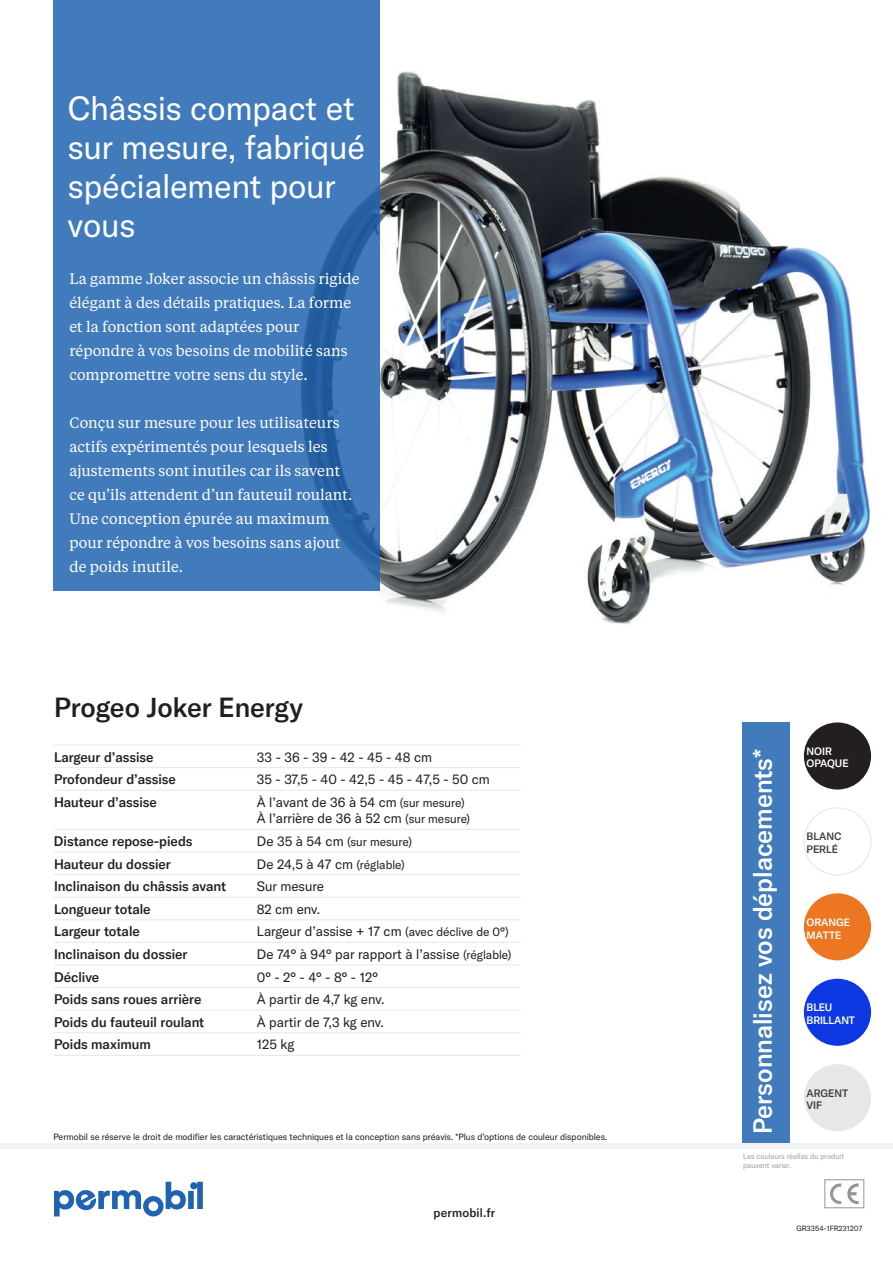
<style>
.page{position:relative;width:893px;height:1263px;background:#fff}
.page>*{position:absolute;margin:0;border:0;box-sizing:border-box;transform-origin:0 0}
.Master_headline{font:33px/39px "GT America";color:#fff}
.Sub_headline{font:500 27px "GT America";color:#231f20}
.Headline_white{font:500 25.5px "GT America";color:#fff}
.Intro_text{font:15px/24px "Tiempos Text";color:#fff}
.Table_measurement{font:13.5px "GT America";color:#231f20}
.Table_description{font:500 13.5px "GT America";color:#231f20}
.Table_measurement-2{font:12px "GT America";color:#231f20}
.Contact_info{font:500 12px "GT America";letter-spacing:.015em;color:#231f20}
.Color_name{font:500 10.5px/12.6px "GT America";color:#fff}
.Color_name-2{font:500 10.5px/12.6px "GT America";color:#3e3e3f}
.Fine_print{font:9px "GT America";color:#231f20}
.Fine_print-2{font:7.5px/9px "GT America";color:#9d9fa2}
.t1{font:7.5px "GT America";color:#231f20}
.s1{font-size:12px}
.s2{font-size:13.5px}
</style>
<div class="page">
<div style="left:0;top:1143px;width:893px;height:5px;background:#f2f3f3"></div>
<img style="left:125px;top:71px;width:747px;height:687px">
<div style="left:742px;top:722px;width:48px;height:421px;background:#427bbc"></div>
<hr style="left:54px;top:745px;width:203px;height:1px;background:#e5e8e7">
<hr style="left:54px;top:767px;width:203px;height:1px;background:#e5e8e7">
<hr style="left:54px;top:790px;width:203px;height:1px;background:#e5e8e7">
<hr style="left:257px;top:745px;width:263px;height:1px;background:#e5e8e7">
<hr style="left:257px;top:767px;width:263px;height:1px;background:#e5e8e7">
<hr style="left:257px;top:790px;width:263px;height:1px;background:#e5e8e7">
<hr style="left:54px;top:829px;width:203px;height:1px;background:#e5e8e7">
<hr style="left:54px;top:851px;width:203px;height:1px;background:#e5e8e7">
<hr style="left:54px;top:874px;width:203px;height:1px;background:#e5e8e7">
<hr style="left:257px;top:829px;width:263px;height:1px;background:#e5e8e7">
<hr style="left:257px;top:851px;width:263px;height:1px;background:#e5e8e7">
<hr style="left:257px;top:874px;width:263px;height:1px;background:#e5e8e7">
<hr style="left:54px;top:897px;width:203px;height:1px;background:#e5e8e7">
<hr style="left:257px;top:897px;width:263px;height:1px;background:#e5e8e7">
<hr style="left:54px;top:919px;width:203px;height:1px;background:#e5e8e7">
<hr style="left:257px;top:919px;width:263px;height:1px;background:#e5e8e7">
<hr style="left:54px;top:942px;width:203px;height:1px;background:#e5e8e7">
<hr style="left:54px;top:964px;width:203px;height:1px;background:#e5e8e7">
<hr style="left:54px;top:987px;width:203px;height:1px;background:#e5e8e7">
<hr style="left:54px;top:1010px;width:203px;height:1px;background:#e5e8e7">
<hr style="left:54px;top:1032px;width:203px;height:1px;background:#e5e8e7">
<hr style="left:54px;top:1055px;width:203px;height:1px;background:#e5e8e7">
<hr style="left:257px;top:942px;width:263px;height:1px;background:#e5e8e7">
<hr style="left:257px;top:964px;width:263px;height:1px;background:#e5e8e7">
<hr style="left:257px;top:987px;width:263px;height:1px;background:#e5e8e7">
<hr style="left:257px;top:1010px;width:263px;height:1px;background:#e5e8e7">
<hr style="left:257px;top:1032px;width:263px;height:1px;background:#e5e8e7">
<hr style="left:257px;top:1055px;width:263px;height:1px;background:#e5e8e7">
<svg style="left:54px;top:1182px;width:149px;height:34px"></svg>
<div style="left:53px;top:0;width:327px;height:591px;background:#427bbc"></div>
<svg style="left:830px;top:1183px;width:11px;height:21px"></svg>
<svg style="left:847px;top:1183px;width:12px;height:21px"></svg>
<div style="left:825px;top:1179px;width:39px;height:29px;border:1px solid #939598"></div>
<div style="left:804px;top:1064px;width:67px;height:67px;background:#e5e8e7;border-radius:50%"></div>
<div style="left:804px;top:722px;width:67px;height:67px;background:#231f20;border-radius:50%"></div>
<div style="left:803px;top:807px;width:69px;height:68px;border:1px solid #e5e8e7;border-radius:50%"></div>
<div style="left:804px;top:893px;width:67px;height:67px;background:#ed7623;border-radius:50%"></div>
<div style="left:804px;top:979px;width:67px;height:67px;background:#0e39e2;border-radius:50%"></div>
<p class="Master_headline" style="left:68px;top:89px;width:299px">Châssis compact et sur mesure, fabriqué spécialement pour vous</p>
<p class="Intro_text" style="left:69px;top:266px;width:292px">La gamme Joker associe un châssis rigide élégant à des détails pratiques. La forme et la fonction sont adaptées pour répondre à vos besoins de mobilité sans compromettre votre sens du style.</p>
<p class="Intro_text" style="left:69px;top:410px;width:284px">Conçu sur mesure pour les utilisateurs actifs expérimentés pour lesquels les ajustements sont inutiles car ils savent ce qu’ils attendent d’un fauteuil roulant.<br>Une conception épurée au maximum pour répondre à vos besoins sans ajout de poids inutile.</p>
<p class="Sub_headline" style="left:54px;top:691px;width:251px">Progeo Joker Energy</p>
<p class="Table_description" style="left:54px;top:749px;width:101px">Largeur d’assise</p>
<p class="Table_measurement" style="left:257px;top:749px;width:177px">33 - 36 - 39 - 42 - 45 - 48 cm</p>
<p class="Table_description" style="left:54px;top:771px;width:123px">Profondeur d’assise</p>
<p class="Table_measurement" style="left:257px;top:771px;width:235px">35 - 37,5 - 40 - 42,5 - 45 - 47,5 - 50 cm</p>
<p class="Table_description" style="left:54px;top:794px;width:104px">Hauteur d’assise</p>
<p class="Table_measurement" style="left:257px;top:794px;width:209px">À l’avant de 36 à 54 cm <span class="s1">(sur mesure)</span></p>
<p class="Table_measurement" style="left:257px;top:811px;width:215px">À l’arrière de 36 à 52 cm <span class="s1">(sur mesure)</span></p>
<p class="Table_description" style="left:54px;top:833px;width:140px">Distance repose-pieds</p>
<p class="Table_measurement-2" style="left:257px;top:835px;width:157px"><span class="s2">De 35 à 54 cm</span> (sur mesure)</p>
<p class="Table_description" style="left:54px;top:856px;width:118px">Hauteur du dossier</p>
<p class="Table_measurement" style="left:257px;top:856px;width:149px">De 24,5 à 47 cm <span class="s1">(réglable)</span></p>
<p class="Table_description" style="left:54px;top:878px;width:174px">Inclinaison du châssis avant</p>
<p class="Table_measurement" style="left:257px;top:878px;width:69px">Sur mesure</p>
<p class="Table_description" style="left:54px;top:901px;width:98px">Longueur totale</p>
<p class="Table_measurement" style="left:257px;top:901px;width:65px">82 cm env.</p>
<p class="Table_description" style="left:54px;top:923px;width:87px">Largeur totale</p>
<p class="Table_measurement" style="left:257px;top:924px;width:253px">Largeur d’assise + 17 cm <span class="s1">(avec déclive de 0°)</span></p>
<p class="Table_description" style="left:54px;top:946px;width:135px">Inclinaison du dossier</p>
<p class="Table_measurement" style="left:257px;top:946px;width:256px">De 74° à 94° par rapport à l’assise <span class="s1">(réglable)</span></p>
<p class="Table_description" style="left:54px;top:968px;width:47px">Déclive</p>
<p class="Table_measurement" style="left:257px;top:969px;width:123px">0° - 2° - 4° - 8° - 12°</p>
<p class="Table_description" style="left:54px;top:991px;width:149px">Poids sans roues arrière</p>
<p class="Table_measurement" style="left:257px;top:991px;width:129px">À partir de 4,7 kg env.</p>
<p class="Table_description" style="left:54px;top:1014px;width:152px">Poids du fauteuil roulant</p>
<p class="Table_measurement" style="left:257px;top:1014px;width:129px">À partir de 7,3 kg env.</p>
<p class="Table_description" style="left:54px;top:1036px;width:98px">Poids maximum</p>
<p class="Table_measurement" style="left:257px;top:1037px;width:39px">125 kg</p>
<p class="Fine_print" style="left:53px;top:1132px;width:555px">Permobil se réserve le droit de modifier les caractéristiques techniques et la conception sans préavis. *Plus d’options de couleur disponibles.</p>
<p class="Contact_info" style="left:434px;top:1205px;width:63px">permobil.fr</p>
<p class="Headline_white" style="left:747px;top:1134px;width:386px;rotate:-90deg">Personnalisez vos déplacements*</p>
<p class="Color_name" style="left:806px;top:745px;width:44px">NOIR<br>OPAQUE</p>
<p class="Color_name-2" style="left:806px;top:830px;width:37px">BLANC<br>PERLÉ</p>
<p class="Color_name" style="left:806px;top:915px;width:45px">ORANGE<br>MATTE</p>
<p class="Color_name" style="left:806px;top:1001px;width:50px">BLEU<br>BRILLANT</p>
<p class="Color_name-2" style="left:806px;top:1086px;width:43px">ARGENT<br>VIF</p>
<p class="Fine_print-2" style="left:743px;top:1152px;width:102px">Les couleurs réelles du produit peuvent varier.</p>
<p class="t1" style="left:796px;top:1223px;width:67px">GR3354-1FR231207</p>
</div>
